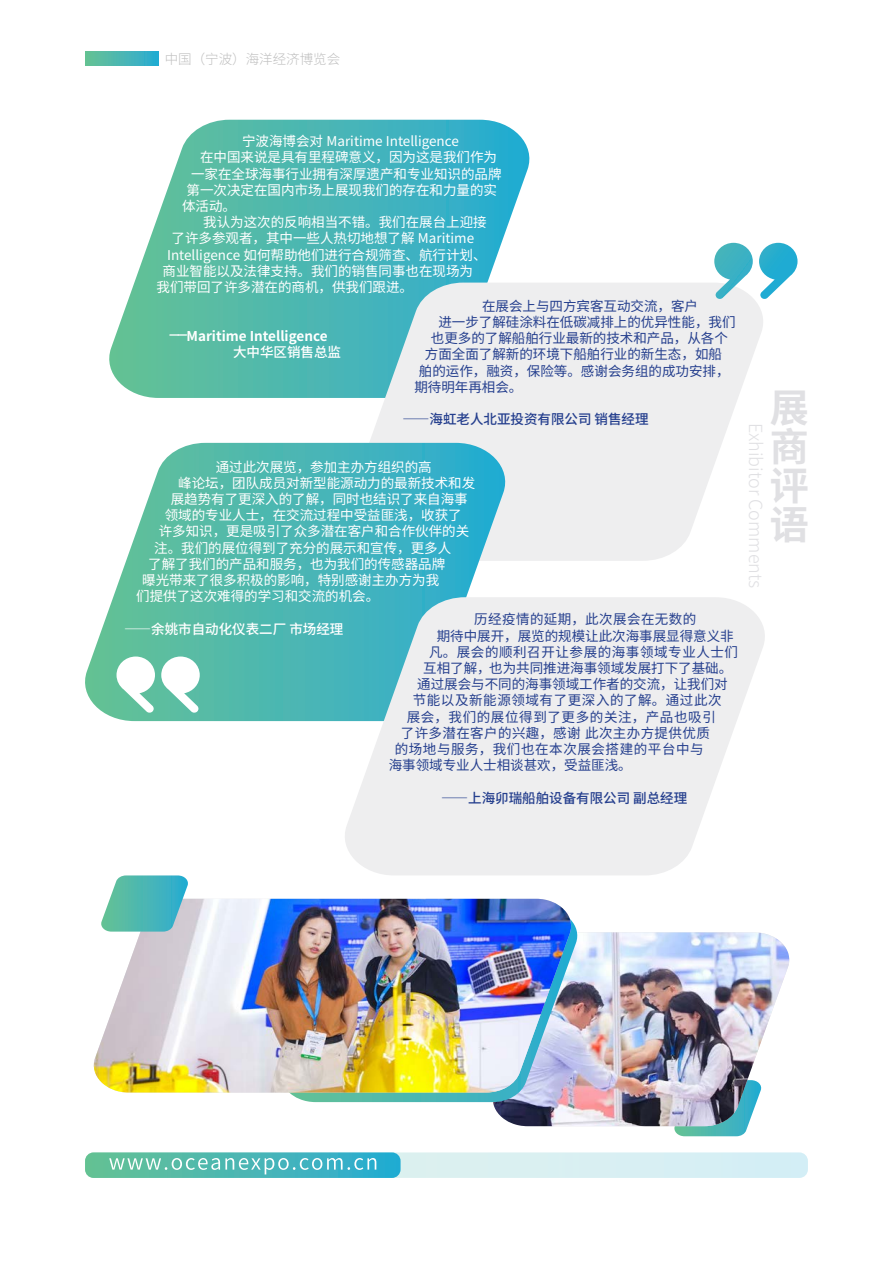
<style>
.page{position:relative;width:893px;height:1263px;background:#fff}
.page>*{position:absolute;margin:0;border:0;box-sizing:border-box;transform-origin:0 0}
.t1{font:700 39px/39px "Source Han Sans SC";color:#e0e0e3;text-align:justify}
.t2{font:300 18px "Source Han Sans SC";color:#e0e0e3}
.t3{font:13.5px "Source Han Sans SC";color:#fff}
.t4{font:13.5px "Source Han Sans SC";color:#253f8e}
.t5{font:13.5px "Source Han Sans SC";letter-spacing:.045em;color:#253f8e}
.t6{font:13.5px "Source Han Sans SC";letter-spacing:.03em;color:#253f8e}
.t7{font:500 13.5px "Source Han Sans SC";color:#253f8e}
.t8{font:500 13.5px "Source Han Sans SC";color:#fff}
.t9{font:700 13.5px "Source Han Sans SC";color:#fff}
.t10{font:300 13.5px "Source Han Sans SC";color:#bfbfbf}
.s1{font-family:"Fontquan Xin Yi Guan Hei Ti";font-weight:400}
</style>
<div class="page">
<div style="left:85px;top:1152px;width:723px;height:26px;background:#d9eff2;border-radius:9px"></div>
<div style="left:85px;top:1152px;width:316px;height:26px;background:linear-gradient(to right,#69c294,#28abd3);border-radius:9px"></div>
<svg style="left:109px;top:1158px;width:267px;height:16px;background:#6dc4c2"></svg>
<svg style="left:85px;top:52px;width:73px;height:13px"></svg>
<svg style="left:673px;top:1126px;width:75px;height:10px"></svg>
<img style="left:491px;top:932px;width:299px;height:194px">
<img style="left:276px;top:928px;width:306px;height:174px">
<svg style="left:109px;top:120px;width:421px;height:278px;background:#64c1bc"></svg>
<svg style="left:336px;top:283px;width:427px;height:278px;background:#e1ebec"></svg>
<svg style="left:85px;top:443px;width:427px;height:278px;background:#63c0bc"></svg>
<svg style="left:338px;top:597px;width:427px;height:278px;background:#e3ebed"></svg>
<img style="left:93px;top:899px;width:480px;height:193px">
<svg style="left:714px;top:243px;width:39px;height:56px"></svg>
<svg style="left:759px;top:243px;width:38px;height:56px"></svg>
<svg style="left:161px;top:656px;width:39px;height:57px"></svg>
<svg style="left:117px;top:656px;width:38px;height:57px"></svg>
<svg style="left:100px;top:875px;width:89px;height:56px;background:#6ac0be"></svg>
<p class="t10" style="left:165px;top:51px;width:177px">中国（宁波）海洋经济博览会</p>
<p class="t3" style="left:242px;top:134px;width:218px">宁波海博会对 Maritime Intelligence</p>
<p class="t3" style="left:200px;top:150px;width:298px">在中国来说是具有里程碑意义，因为这是我们作为</p>
<p class="t3" style="left:191px;top:166px;width:312px">一家在全球海事行业拥有深厚遗产和专业知识的品牌</p>
<p class="t3" style="left:187px;top:182px;width:312px">第一次决定在国内市场上展现我们的存在和力量的实</p>
<p class="t3" style="left:182px;top:198px;width:55px">体活动。</p>
<p class="t3" style="left:203px;top:215px;width:285px">我认为这次的反响相当不错。我们在展台上迎接</p>
<p class="t3" style="left:172px;top:231px;width:304px">了许多参观者，其中一些人热切地想了解 Maritime</p>
<p class="t3" style="left:167px;top:247px;width:321px">Intelligence 如何帮助他们进行合规筛查、航行计划、</p>
<p class="t3" style="left:163px;top:263px;width:312px">商业智能以及法律支持。我们的销售同事也在现场为</p>
<p class="t3" style="left:157px;top:279px;width:258px">我们带回了许多潜在的商机，供我们跟进。</p>
<p class="t9" style="left:170px;top:328px;width:159px"><span class="s1">——</span>Maritime Intelligence</p>
<p class="t8" style="left:233px;top:344px;width:109px">大中华区销售总监</p>
<p class="t4" style="left:482px;top:298px;width:217px">在展会上与四方宾客互动交流，客户</p>
<p class="t4" style="left:438px;top:314px;width:298px">进一步了解硅涂料在低碳减排上的优异性能，我们</p>
<p class="t4" style="left:431px;top:331px;width:298px">也更多的了解船舶行业最新的技术和产品，从各个</p>
<p class="t4" style="left:425px;top:347px;width:298px">方面全面了解新的环境下船舶行业的新生态，如船</p>
<p class="t4" style="left:419px;top:363px;width:312px">舶的运作，融资，保险等。感谢会务组的成功安排，</p>
<p class="t4" style="left:414px;top:379px;width:109px">期待明年再相会。</p>
<p class="t7" style="left:402px;top:412px;width:248px">——海虹老人北亚投资有限公司 销售经理</p>
<p class="t3" style="left:216px;top:459px;width:218px">通过此次展览，参加主办方组织的高</p>
<p class="t3" style="left:178px;top:475px;width:298px">峰论坛，团队成员对新型能源动力的最新技术和发</p>
<p class="t3" style="left:171px;top:491px;width:298px">展趋势有了更深入的了解，同时也结识了来自海事</p>
<p class="t3" style="left:165px;top:508px;width:298px">领域的专业人士，在交流过程中受益匪浅，收获了</p>
<p class="t3" style="left:159px;top:524px;width:312px">许多知识，更是吸引了众多潜在客户和合作伙伴的关</p>
<p class="t3" style="left:154px;top:540px;width:299px">注。我们的展位得到了充分的展示和宣传，更多人</p>
<p class="t3" style="left:148px;top:556px;width:298px">了解了我们的产品和服务，也为我们的传感器品牌</p>
<p class="t3" style="left:142px;top:572px;width:299px">曝光带来了很多积极的影响，特别感谢主办方为我</p>
<p class="t3" style="left:136px;top:589px;width:244px">们提供了这次难得的学习和交流的机会。</p>
<p class="t8" style="left:124px;top:621px;width:221px">——余姚市自动化仪表二厂 市场经理</p>
<p class="t6" style="left:474px;top:612px;width:224px">历经疫情的延期，此次展会在无数的</p>
<p class="t4" style="left:437px;top:628px;width:298px">期待中展开，展览的规模让此次海事展显得意义非</p>
<p class="t5" style="left:429px;top:644px;width:310px">凡。展会的顺利召开让参展的海事领域专业人士们</p>
<p class="t4" style="left:423px;top:660px;width:311px">互相了解，也为共同推进海事领域发展打下了基础。</p>
<p class="t4" style="left:417px;top:677px;width:312px">通过展会与不同的海事领域工作者的交流，让我们对</p>
<p class="t5" style="left:413px;top:693px;width:310px">节能以及新能源领域有了更深入的了解。通过此次</p>
<p class="t5" style="left:407px;top:709px;width:311px">展会，我们的展位得到了更多的关注，产品也吸引</p>
<p class="t6" style="left:401px;top:725px;width:311px">了许多潜在客户的兴趣，感谢 此次主办方提供优质</p>
<p class="t5" style="left:395px;top:741px;width:310px">的场地与服务，我们也在本次展会搭建的平台中与</p>
<p class="t4" style="left:389px;top:758px;width:244px">海事领域专业人士相谈甚欢，受益匪浅。</p>
<p class="t7" style="left:441px;top:790px;width:248px">——上海卯瑞船舶设备有限公司 副总经理</p>
<p class="t1" style="left:770px;top:389px;width:39px">展商评语</p>
<p class="t2" style="left:766px;top:423px;width:167px;rotate:90deg">Exhibitor Comments</p>
</div>
